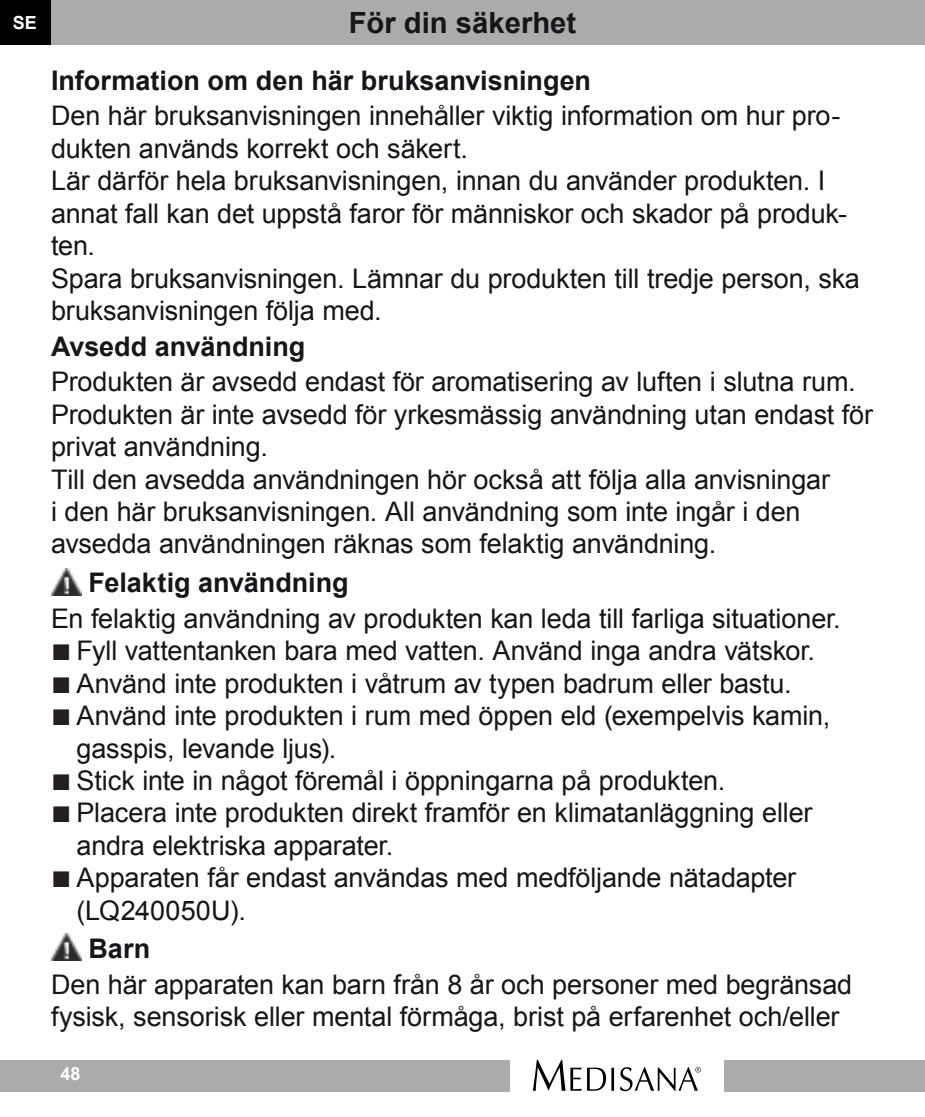
<style>
.page{position:relative;width:925px;height:1117px;background:#fff}
.page>*{position:absolute;margin:0;border:0;box-sizing:border-box;transform-origin:0 0}
.t1{font:700 29.25px "Arial";color:#17151a}
.t2{font:27px/32.4px "Arial";letter-spacing:-.005em;color:#17151a}
.t3{font:700 27px "Arial";color:#17151a}
.t4{font:700 18px "Arial";color:#fff}
.s1{font-size:33.75px;color:#231f20}
</style>
<div class="page">
<div style="left:0;top:0;width:925px;height:45px;background:#adaaab"></div>
<div style="left:0;top:0;width:51px;height:45px;background:#000"></div>
<div style="left:724px;top:1059px;width:201px;height:32px;background:#adaaab"></div>
<div style="left:0;top:1059px;width:509px;height:32px;background:#adaaab"></div>
<svg style="left:533px;top:1059px;width:48px;height:31px"></svg>
<svg style="left:587px;top:1067px;width:27px;height:23px"></svg>
<svg style="left:620px;top:1066px;width:81px;height:24px"></svg>
<img style="left:51px;top:568px;width:31px;height:27px">
<img style="left:51px;top:933px;width:31px;height:27px">
<p class="t4" style="left:13px;top:16px;width:26px">SE</p>
<p class="t1" style="left:349px;top:12px;width:229px">För din säkerhet</p>
<p class="t3" style="left:51px;top:70px;width:542px">Information om den här bruksanvisningen</p>
<p class="t2" style="left:51px;top:102px;width:810px">Den här bruksanvisningen innehåller viktig information om hur pro&shy;dukten används korrekt och säkert.<br>Lär därför hela bruksanvisningen, innan du använder produkten. I annat fall kan det uppstå faror för människor och skador på produk&shy;ten.<br>Spara bruksanvisningen. Lämnar du produkten till tredje person, ska bruksanvisningen följa med.</p>
<p class="t3" style="left:51px;top:336px;width:256px">Avsedd användning</p>
<p class="t2" style="left:51px;top:368px;width:823px">Produkten är avsedd endast för aromatisering av luften i slutna rum.<br>Produkten är inte avsedd för yrkesmässig användning utan endast för privat användning.<br>Till den avsedda användningen hör också att följa alla anvisningar<br>i den här bruksanvisningen. All användning som inte ingår i den avsedda användningen räknas som felaktig användning.</p>
<p class="t3" style="left:89px;top:572px;width:262px">Felaktig användning</p>
<p class="t2" style="left:51px;top:604px;width:791px">En felaktig användning av produkten kan leda till farliga situationer.</p>
<p class="t2" style="left:51px;top:636px;width:765px"><span class="s1">■</span> Fyll vattentanken bara med vatten. Använd inga andra vätskor.</p>
<p class="t2" style="left:51px;top:669px;width:742px"><span class="s1">■</span> Använd inte produkten i våtrum av typen badrum eller bastu.</p>
<p class="t2" style="left:77px;top:701px;width:755px;text-indent:-26px"><span class="s1">■</span> Använd inte produkten i rum med öppen eld (exempelvis kamin, gasspis, levande ljus).</p>
<p class="t2" style="left:51px;top:766px;width:676px"><span class="s1">■</span> Stick inte in något föremål i öppningarna på produkten.</p>
<p class="t2" style="left:77px;top:798px;width:737px;text-indent:-26px"><span class="s1">■</span> Placera inte produkten direkt framför en klimatanläggning eller andra elektriska apparater.</p>
<p class="t2" style="left:77px;top:863px;width:721px;text-indent:-26px"><span class="s1">■</span> Apparaten får endast användas med medföljande nätadapter (LQ240050U).</p>
<p class="t3" style="left:89px;top:938px;width:63px">Barn</p>
<p class="t2" style="left:51px;top:970px;width:802px">Den här apparaten kan barn från 8 år och personer med begränsad fysisk, sensorisk eller mental förmåga, brist på erfarenhet och/eller</p>
<p class="t4" style="left:60px;top:1067px;width:22px">48</p>
</div>
